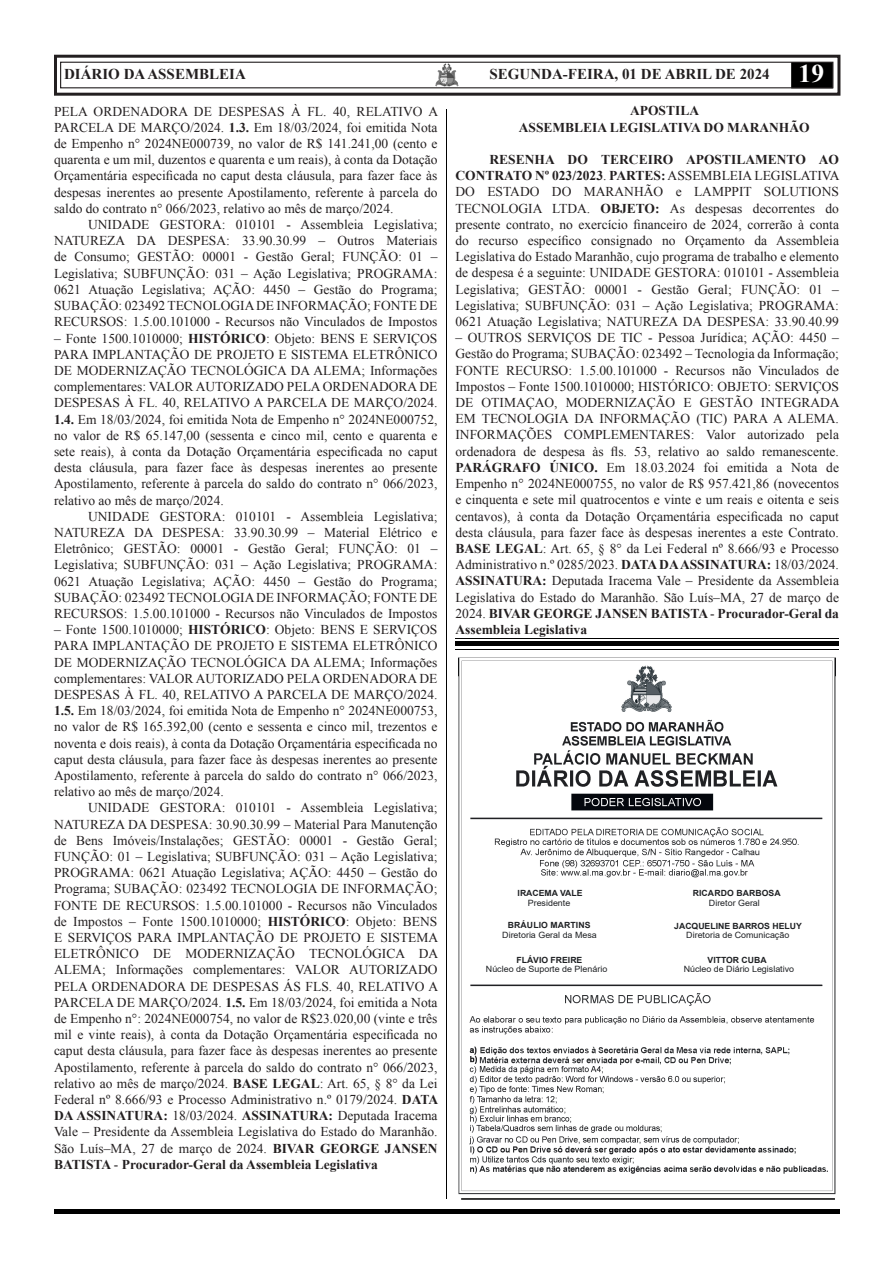
<style>
.page{position:relative;width:893px;height:1263px;background:#fff}
.page>*{position:absolute;margin:0;border:0;box-sizing:border-box;transform-origin:0 0}
.t1{font:700 15px "Times New Roman";color:#231f20}
.t2{font:13.5px/16.2px "Times New Roman";color:#231f20;text-align:justify}
.t3{font:700 13.5px "Times New Roman";color:#231f20}
.t4{font:8.7px "Arial";color:#1f2124}
.t5{font:700 8.55px "Arial";color:#1f2124}
.s1{font-size:25.5px;color:#fff}
.s2{font-weight:700}
</style>
<div class="page">
<div style="left:54px;top:55px;width:786px;height:41px;border:3px solid #231f20"></div>
<div style="left:791px;top:62px;width:42px;height:26px;background:#000;border:2px solid #000"></div>
<div style="left:60px;top:62px;width:773px;height:26px;border:1px solid #231f20"></div>
<hr style="left:446px;top:109px;width:1px;height:1090px;background:#000">
<div style="left:54px;top:1209px;width:785px;height:5px;background:#000"></div>
<img style="left:427px;top:56px;width:40px;height:40px">
<img style="left:458px;top:657px;width:378px;height:543px">
<div style="left:658px;top:950px;width:170px;height:31px;background:#fff"></div>
<div style="left:469px;top:883px;width:170px;height:97px;background:#fff"></div>
<div style="left:469px;top:880px;width:356px;height:97px;background:#fff"></div>
<div style="left:455px;top:641px;width:384px;height:5px;background:#000"></div>
<hr style="left:455px;top:638px;width:384px;height:1px;background:#000">
<hr style="left:455px;top:649px;width:384px;height:1px;background:#000">
<p class="t1" style="left:64px;top:64px;width:183px">DIÁRIO DA ASSEMBLEIA</p>
<p class="t1" style="left:490px;top:64px;width:336px">SEGUNDA-FEIRA, 01 DE ABRIL DE 2024 <span class="s1">19</span></p>
<p class="t2" style="left:54px;top:103px;width:386px">PELA ORDENADORA DE DESPESAS À FL. 40, RELATIVO A PARCELA DE MARÇO/2024. <span class="s2">1.3.</span> Em 18/03/2024, foi emitida Nota de Empenho n° 2024NE000739, no valor de R$ 141.241,00 (cento e quarenta e um mil, duzentos e quarenta e um reais), à conta da Dotação Orçamentária especificada no caput desta cláusula, para fazer face às despesas inerentes ao presente Apostilamento, referente à parcela do saldo do contrato n° 066/2023, relativo ao mês de março/2024.</p>
<p class="t2" style="left:54px;top:216px;width:385px;text-indent:34px">UNIDADE GESTORA: 010101 - Assembleia Legislativa; NATUREZA DA DESPESA: 33.90.30.99 – Outros Materiais de Consumo; GESTÃO: 00001 - Gestão Geral; FUNÇÃO: 01 – Legislativa; SUBFUNÇÃO: 031 – Ação Legislativa; PROGRAMA:<br>0621 Atuação Legislativa; AÇÃO: 4450 – Gestão do Programa; SUBAÇÃO: 023492 TECNOLOGIA DE INFORMAÇÃO; FONTE DE RECURSOS: 1.5.00.101000 - Recursos não Vinculados de Impostos</p>
<p class="t2" style="left:54px;top:330px;width:385px">– Fonte 1500.1010000; <span class="s2">HISTÓRICO</span>: Objeto: BENS E SERVIÇOS PARA IMPLANTAÇÃO DE PROJETO E SISTEMA ELETRÔNICO DE MODERNIZAÇÃO TECNOLÓGICA DA ALEMA; Informações complementares: VALOR AUTORIZADO PELA ORDENADORA DE DESPESAS À FL. 40, RELATIVO A PARCELA DE MARÇO/2024.<br><span class="s2">1.4.</span> Em 18/03/2024, foi emitida Nota de Empenho n° 2024NE000752, no valor de R$ 65.147,00 (sessenta e cinco mil, cento e quarenta e sete reais), à conta da Dotação Orçamentária especificada no caput desta cláusula, para fazer face às despesas inerentes ao presente Apostilamento, referente à parcela do saldo do contrato n° 066/2023, relativo ao mês de março/2024.</p>
<p class="t2" style="left:54px;top:508px;width:385px;text-indent:34px">UNIDADE GESTORA: 010101 - Assembleia Legislativa; NATUREZA DA DESPESA: 33.90.30.99 – Material Elétrico e Eletrônico; GESTÃO: 00001 - Gestão Geral; FUNÇÃO: 01 – Legislativa; SUBFUNÇÃO: 031 – Ação Legislativa; PROGRAMA:<br>0621 Atuação Legislativa; AÇÃO: 4450 – Gestão do Programa; SUBAÇÃO: 023492 TECNOLOGIA DE INFORMAÇÃO; FONTE DE RECURSOS: 1.5.00.101000 - Recursos não Vinculados de Impostos</p>
<p class="t2" style="left:54px;top:621px;width:385px">– Fonte 1500.1010000; <span class="s2">HISTÓRICO</span>: Objeto: BENS E SERVIÇOS PARA IMPLANTAÇÃO DE PROJETO E SISTEMA ELETRÔNICO DE MODERNIZAÇÃO TECNOLÓGICA DA ALEMA; Informações complementares: VALOR AUTORIZADO PELA ORDENADORA DE DESPESAS À FL. 40, RELATIVO A PARCELA DE MARÇO/2024.<br><span class="s2">1.5.</span> Em 18/03/2024, foi emitida Nota de Empenho n° 2024NE000753, no valor de R$ 165.392,00 (cento e sessenta e cinco mil, trezentos e noventa e dois reais), à conta da Dotação Orçamentária especificada no caput desta cláusula, para fazer face às despesas inerentes ao presente Apostilamento, referente à parcela do saldo do contrato n° 066/2023, relativo ao mês de março/2024.</p>
<p class="t2" style="left:54px;top:799px;width:386px;text-indent:34px">UNIDADE GESTORA: 010101 - Assembleia Legislativa; NATUREZA DA DESPESA: 30.90.30.99 – Material Para Manutenção de Bens Imóveis/Instalações; GESTÃO: 00001 - Gestão Geral; FUNÇÃO: 01 – Legislativa; SUBFUNÇÃO: 031 – Ação Legislativa; PROGRAMA: 0621 Atuação Legislativa; AÇÃO: 4450 – Gestão do Programa; SUBAÇÃO: 023492 TECNOLOGIA DE INFORMAÇÃO; FONTE DE RECURSOS: 1.5.00.101000 - Recursos não Vinculados de Impostos – Fonte 1500.1010000; <span class="s2">HISTÓRICO</span>: Objeto: BENS E SERVIÇOS PARA IMPLANTAÇÃO DE PROJETO E SISTEMA ELETRÔNICO DE MODERNIZAÇÃO TECNOLÓGICA DA ALEMA; Informações complementares: VALOR AUTORIZADO PELA ORDENADORA DE DESPESAS ÁS FLS. 40, RELATIVO A PARCELA DE MARÇO/2024. <span class="s2">1.5.</span> Em 18/03/2024, foi emitida a Nota de Empenho n°: 2024NE000754, no valor de R$23.020,00 (vinte e três mil e vinte reais), à conta da Dotação Orçamentária especificada no caput desta cláusula, para fazer face às despesas inerentes ao presente Apostilamento, referente à parcela do saldo do contrato n° 066/2023, relativo ao mês de março/2024. <span class="s2">BASE LEGAL</span>: Art. 65, § 8° da Lei Federal nº 8.666/93 e Processo Administrativo n.º 0179/2024. <span class="s2">DATA DA ASSINATURA:</span> 18/03/2024. <span class="s2">ASSINATURA:</span> Deputada Iracema Vale – Presidente da Assembleia Legislativa do Estado do Maranhão.<br>São Luís–MA, 27 de março de 2024. <span class="s2">BIVAR GEORGE JANSEN BATISTA</span> - <span class="s2">Procurador-Geral da Assembleia Legislativa</span></p>
<p class="t3" style="left:630px;top:102px;width:71px">APOSTILA</p>
<p class="t3" style="left:519px;top:118px;width:292px">ASSEMBLEIA LEGISLATIVA DO MARANHÃO</p>
<p class="t2" style="left:455px;top:151px;width:386px;text-indent:34px"><span class="s2">RESENHA DO TERCEIRO APOSTILAMENTO AO CONTRATO Nº 023/2023</span>. <span class="s2">PARTES:</span> ASSEMBLEIA LEGISLATIVA DO ESTADO DO MARANHÃO e LAMPPIT SOLUTIONS TECNOLOGIA LTDA. <span class="s2">OBJETO:</span> As despesas decorrentes do presente contrato, no exercício financeiro de 2024, correrão à conta do recurso específico consignado no Orçamento da Assembleia Legislativa do Estado Maranhão, cujo programa de trabalho e elemento de despesa é a seguinte: UNIDADE GESTORA: 010101 - Assembleia Legislativa; GESTÃO: 00001 - Gestão Geral; FUNÇÃO: 01 – Legislativa; SUBFUNÇÃO: 031 – Ação Legislativa; PROGRAMA:<br>0621 Atuação Legislativa; NATUREZA DA DESPESA: 33.90.40.99</p>
<p class="t2" style="left:455px;top:329px;width:386px">– OUTROS SERVIÇOS DE TIC - Pessoa Jurídica; AÇÃO: 4450 – Gestão do Programa; SUBAÇÃO: 023492 – Tecnologia da Informação; FONTE RECURSO: 1.5.00.101000 - Recursos não Vinculados de Impostos – Fonte 1500.1010000; HISTÓRICO: OBJETO: SERVIÇOS DE OTIMAÇAO, MODERNIZAÇÃO E GESTÃO INTEGRADA EM TECNOLOGIA DA INFORMAÇÃO (TIC) PARA A ALEMA.<br>INFORMAÇÕES COMPLEMENTARES: Valor autorizado pela ordenadora de despesa às fls. 53, relativo ao saldo remanescente.<br><span class="s2">PARÁGRAFO ÚNICO.</span> Em 18.03.2024 foi emitida a Nota de Empenho n° 2024NE000755, no valor de R$ 957.421,86 (novecentos e cinquenta e sete mil quatrocentos e vinte e um reais e oitenta e seis centavos), à conta da Dotação Orçamentária especificada no caput desta cláusula, para fazer face às despesas inerentes a este Contrato.<br><span class="s2">BASE LEGAL</span>: Art. 65, § 8° da Lei Federal nº 8.666/93 e Processo Administrativo n.º 0285/2023. <span class="s2">DATA DA ASSINATURA:</span> 18/03/2024.<br><span class="s2">ASSINATURA:</span> Deputada Iracema Vale – Presidente da Assembleia Legislativa do Estado do Maranhão. São Luís–MA, 27 de março de 2024. <span class="s2">BIVAR GEORGE JANSEN BATISTA</span> - <span class="s2">Procurador-Geral da Assembleia Legislativa</span></p>
<p class="t5" style="left:518px;top:887px;width:66px">IRACEMA VALE</p>
<p class="t4" style="left:528px;top:897px;width:44px">Presidente</p>
<p class="t5" style="left:693px;top:887px;width:89px">RICARDO BARBOSA</p>
<p class="t4" style="left:709px;top:897px;width:53px">Diretor Geral</p>
<p class="t5" style="left:508px;top:918px;width:84px">BRÁULIO MARTINS</p>
<p class="t4" style="left:502px;top:929px;width:96px">Diretoria Geral da Mesa</p>
<p class="t5" style="left:674px;top:919px;width:129px">JACQUELINE BARROS HELUY</p>
<p class="t4" style="left:686px;top:929px;width:105px">Diretoria de Comunicação</p>
<p class="t5" style="left:516px;top:954px;width:67px">FLÁVIO FREIRE</p>
<p class="t4" style="left:486px;top:963px;width:123px">Núcleo de Suporte de Plenário</p>
<p class="t5" style="left:707px;top:954px;width:61px">VITTOR CUBA</p>
<p class="t4" style="left:684px;top:963px;width:112px">Núcleo de Diário Legislativo</p>
</div>
